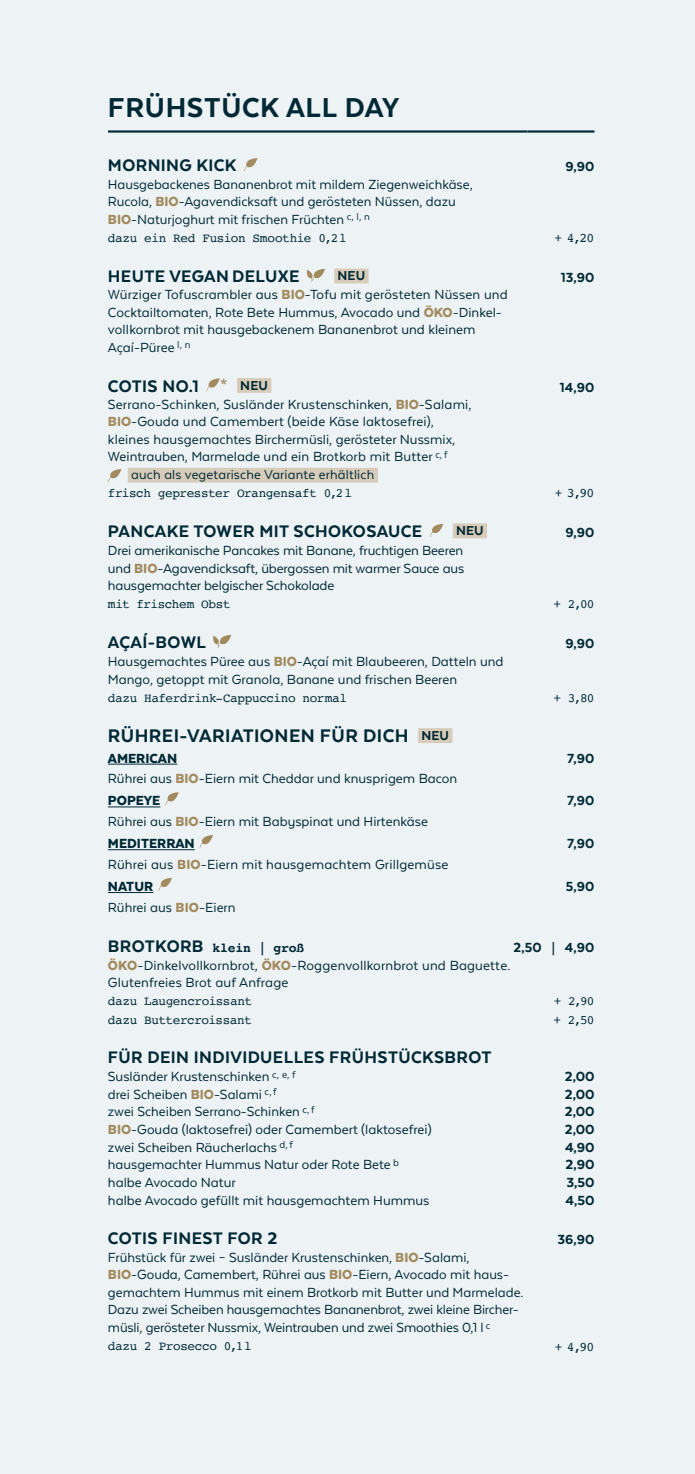
<style>
.page{position:relative;width:695px;height:1474px;background:#fff}
.page>*{position:absolute;margin:0;border:0;box-sizing:border-box;transform-origin:0 0}
.Head{font:800 31.5px "Texta Alt";letter-spacing:.02em;color:#002935}
.Gericht{font:800 21px "Texta Alt";letter-spacing:.02em;color:#002935}
.Gericht-2{font:800 19.25px "Texta Alt";letter-spacing:.02em;color:#002935}
.Fließtext_XS{font:15.22px/17.5px "Texta Alt";color:#002935}
.Fließtext_XS-2{font:800 15.22px "Texta Alt";letter-spacing:.01em;color:#002935}
.Extra{font:800 15.22px "Texta Alt";letter-spacing:-.01em;color:#002935}
.Fließtext_XS-3{font:900 15.22px "Texta Alt";color:#002935}
.Gericht-3{font:800 15.22px "Texta Alt";color:#002935}
.Fließtext_XS-4{font:14.88px "Texta Alt";letter-spacing:.01em;color:#002935}
.Gericht-4{font:800 14.88px "Texta Alt";letter-spacing:.01em;color:#002935}
.Gericht-5{font:700 13.12px "Courier";letter-spacing:-.02em;color:#002935}
.Extra-2{font:13.12px "Courier";color:#002935}
.Extra-3{font:12.6px "Courier";letter-spacing:-.03em;color:#002935}
.s1{font-weight:900;color:#a28a5e}
.s2{font-size:12.6px}
.s3{font-size:19.07px;color:#a28a5e}
.s4{font-size:14.88px}
.s5{font-family:"Texta Alt";font-weight:800;font-size:19.25px}
.s6{font-family:"Courier";font-weight:700;font-size:13.12px}
</style>
<div class="page">
<div style="left:0;top:0;width:694px;height:1473px;background:#edf3f5"></div>
<hr style="left:108px;top:130px;width:419px;height:3px;background:#002935">
<hr style="left:527px;top:130px;width:67px;height:3px;background:#002935">
<svg style="left:244px;top:158px;width:13px;height:13px"></svg>
<div style="left:334px;top:268px;width:34px;height:15px;background:#d7ccb9"></div>
<svg style="left:307px;top:269px;width:18px;height:13px"></svg>
<div style="left:237px;top:378px;width:34px;height:15px;background:#d7ccb9"></div>
<svg style="left:206px;top:378px;width:14px;height:13px"></svg>
<div style="left:128px;top:468px;width:250px;height:14px;background:#d7ccb9"></div>
<svg style="left:108px;top:469px;width:13px;height:13px"></svg>
<div style="left:452px;top:523px;width:35px;height:15px;background:#d7ccb9"></div>
<svg style="left:430px;top:524px;width:13px;height:13px"></svg>
<svg style="left:213px;top:634px;width:18px;height:14px"></svg>
<div style="left:418px;top:728px;width:34px;height:15px;background:#d7ccb9"></div>
<hr style="left:108px;top:763px;width:69px;height:1px;background:#002935">
<hr style="left:108px;top:806px;width:52px;height:1px;background:#002935">
<svg style="left:165px;top:792px;width:14px;height:13px"></svg>
<hr style="left:108px;top:849px;width:87px;height:1px;background:#002935">
<svg style="left:200px;top:835px;width:13px;height:13px"></svg>
<hr style="left:108px;top:892px;width:45px;height:1px;background:#002935">
<svg style="left:158px;top:877px;width:14px;height:14px"></svg>
<p class="Head" style="left:108px;top:91px;width:293px">FRÜHSTÜCK ALL DAY</p>
<p class="Gericht-2" style="left:108px;top:155px;width:130px">MORNING KICK</p>
<p class="Fließtext_XS-2" style="left:565px;top:159px;width:30px">9,90</p>
<p class="Fließtext_XS" style="left:108px;top:175px;width:366px">Hausgebackenes Bananenbrot mit mildem Ziegenweichkäse,<br>Rucola, <span class="s1">BIO</span>-Agavendicksaft und gerösteten Nüssen, dazu<br><span class="s1">BIO</span>-Naturjoghurt mit frischen Früchten <sup>c,</sup> <sup>l,</sup> <sup>n</sup></p>
<p class="Extra-3" style="left:108px;top:228px;width:240px">dazu ein Red Fusion Smoothie 0,2l</p>
<p class="Extra-2" style="left:554px;top:228px;width:41px"><span class="s2">+</span> 4,20</p>
<p class="Gericht-2" style="left:108px;top:266px;width:193px">HEUTE VEGANDELUXE</p>
<p class="Gericht-4" style="left:337px;top:268px;width:29px">NEU</p>
<p class="Fließtext_XS-2" style="left:560px;top:270px;width:35px">13,90</p>
<p class="Fließtext_XS" style="left:108px;top:286px;width:401px">Würziger Tofuscrambler aus <span class="s1">BIO</span>-Tofu mit gerösteten Nüssen und Cocktailtomaten, Rote Bete Hummus, Avocado und <span class="s1">ÖKO</span>-Dinkel&shy;vollkornbrot mit hausgebackenem Bananenbrot und kleinem Açaí-Püree <sup>l,</sup> <sup>n</sup></p>
<p class="Gericht-2" style="left:108px;top:376px;width:161px">COTIS NO.1 <span class="s3">*</span> <span class="s4">NEU</span></p>
<p class="Fließtext_XS-2" style="left:559px;top:379px;width:36px">14,90</p>
<p class="Fließtext_XS" style="left:108px;top:395px;width:365px">Serrano-Schinken, Susländer Krustenschinken, <span class="s1">BIO</span>-Salami, <span class="s1">BIO</span>-Gouda und Camembert (beide Käse laktosefrei), kleines hausgemachtes Birchermüsli, gerösteter Nussmix, Weintrauben, Marmelade und ein Brotkorb mit Butter <sup>c,</sup> <sup>f</sup></p>
<p class="Fließtext_XS-4" style="left:131px;top:466px;width:244px">auch als vegetarische Variante erhältlich</p>
<p class="Extra-3" style="left:108px;top:483px;width:245px">frisch gepresster Orangensaft 0,2l</p>
<p class="Extra-2" style="left:555px;top:483px;width:41px"><span class="s2">+</span> 3,90</p>
<p class="Gericht-2" style="left:108px;top:521px;width:316px">PANCAKE TOWER MIT SCHOKOSAUCE</p>
<p class="Gericht-4" style="left:456px;top:523px;width:29px">NEU</p>
<p class="Fließtext_XS-2" style="left:565px;top:524px;width:30px">9,90</p>
<p class="Fließtext_XS" style="left:108px;top:541px;width:358px;text-align:justify">Drei amerikanische Pancakes mit Banane, fruchtigen Beeren und <span class="s1">BIO</span>-Agavendicksaft, übergossen mit warmer Sauce aus hausgemachter belgischer Schokolade</p>
<p class="Extra-3" style="left:108px;top:594px;width:124px">mit frischem Obst</p>
<p class="Extra-3" style="left:553px;top:594px;width:43px">+ 2,00</p>
<p class="Gericht-2" style="left:108px;top:632px;width:100px">AÇAÍ-BOWL</p>
<p class="Fließtext_XS-2" style="left:565px;top:635px;width:30px">9,90</p>
<p class="Fließtext_XS" style="left:108px;top:652px;width:397px">Hausgemachtes Püree aus <span class="s1">BIO</span>-Açaí mit Blaubeeren, Datteln und<br>Mango, getoppt mit Granola, Banane und frischen Beeren</p>
<p class="Extra-3" style="left:108px;top:688px;width:240px">dazu Haferdrink-Cappuccino normal</p>
<p class="Extra-3" style="left:553px;top:688px;width:43px">+ 3,80</p>
<p class="Gericht" style="left:108px;top:724px;width:342px">RÜHREI-VARIATIONEN FÜR DICH <span class="s4">NEU</span></p>
<p class="Fließtext_XS-3" style="left:108px;top:750px;width:71px">AMERICAN</p>
<p class="Fließtext_XS-2" style="left:567px;top:750px;width:29px">7,90</p>
<p class="Fließtext_XS" style="left:108px;top:770px;width:351px">Rührei aus <span class="s1">BIO</span>-Eiern mit Cheddar und knusprigem Bacon</p>
<p class="Fließtext_XS-3" style="left:108px;top:793px;width:54px">POPEYE</p>
<p class="Fließtext_XS-2" style="left:567px;top:793px;width:29px">7,90</p>
<p class="Fließtext_XS" style="left:108px;top:812px;width:321px">Rührei aus <span class="s1">BIO</span>-Eiern mit Babyspinat und Hirtenkäse</p>
<p class="Fließtext_XS-3" style="left:108px;top:835px;width:88px">MEDITERRAN</p>
<p class="Fließtext_XS-2" style="left:567px;top:835px;width:29px">7,90</p>
<p class="Fließtext_XS" style="left:108px;top:855px;width:342px">Rührei aus <span class="s1">BIO</span>-Eiern mit hausgemachtem Grillgemüse</p>
<p class="Fließtext_XS-3" style="left:108px;top:878px;width:47px">NATUR</p>
<p class="Fließtext_XS-2" style="left:565px;top:878px;width:30px">5,90</p>
<p class="Fließtext_XS" style="left:108px;top:898px;width:129px">Rührei aus <span class="s1">BIO</span>-Eiern</p>
<p class="Gericht-5" style="left:108px;top:936px;width:198px"><span class="s5">BROTKORB</span> klein | groß</p>
<p class="Gericht-3" style="left:513px;top:939px;width:82px">2,50 <span class="s6">|</span> 4,90</p>
<p class="Fließtext_XS" style="left:108px;top:956px;width:404px"><span class="s1">ÖKO</span>-Dinkelvollkornbrot, <span class="s1">ÖKO</span>-Roggenvollkornbrot und Baguette.<br>Glutenfreies Brot auf Anfrage</p>
<p class="Extra-3" style="left:108px;top:991px;width:146px">dazu Laugencroissant</p>
<p class="Extra-3" style="left:553px;top:991px;width:42px">+ 2,90</p>
<p class="Extra-3" style="left:108px;top:1010px;width:145px">dazu Buttercroissant</p>
<p class="Extra-3" style="left:553px;top:1010px;width:43px">+ 2,50</p>
<p class="Gericht-2" style="left:108px;top:1047px;width:385px">FÜR DEIN INDIVIDUELLES FRÜHSTÜCKSBROT</p>
<p class="Fließtext_XS" style="left:108px;top:1067px;width:189px">Susländer Krustenschinken <sup>c,</sup> <sup>e,</sup> <sup>f</sup></p>
<p class="Extra" style="left:564px;top:1068px;width:31px">2,00</p>
<p class="Fließtext_XS" style="left:108px;top:1085px;width:170px">drei Scheiben <span class="s1">BIO</span>-Salami <sup>c,f</sup></p>
<p class="Extra" style="left:564px;top:1086px;width:31px">2,00</p>
<p class="Fließtext_XS" style="left:108px;top:1102px;width:208px">zwei Scheiben Serrano-Schinken <sup>c,f</sup></p>
<p class="Extra" style="left:564px;top:1103px;width:31px">2,00</p>
<p class="Fließtext_XS" style="left:108px;top:1120px;width:325px"><span class="s1">BIO</span>-Gouda (laktosefrei) oder Camembert (laktosefrei)</p>
<p class="Extra" style="left:564px;top:1121px;width:31px">2,00</p>
<p class="Fließtext_XS" style="left:108px;top:1138px;width:186px">zwei Scheiben Räucherlachs <sup>d,f</sup></p>
<p class="Extra" style="left:565px;top:1139px;width:31px">4,90</p>
<p class="Fließtext_XS" style="left:108px;top:1155px;width:292px">hausgemachter Hummus Natur oder Rote Bete <sup>b</sup></p>
<p class="Extra" style="left:565px;top:1156px;width:30px">2,90</p>
<p class="Fließtext_XS" style="left:108px;top:1173px;width:129px">halbe Avocado Natur</p>
<p class="Extra" style="left:566px;top:1174px;width:30px">3,50</p>
<p class="Fließtext_XS" style="left:108px;top:1191px;width:323px">halbe Avocado gefüllt mit hausgemachtem Hummus</p>
<p class="Extra" style="left:565px;top:1192px;width:30px">4,50</p>
<p class="Gericht-2" style="left:108px;top:1228px;width:171px">COTIS FINEST FOR 2</p>
<p class="Fließtext_XS-2" style="left:557px;top:1231px;width:39px">36,90</p>
<p class="Fließtext_XS" style="left:108px;top:1248px;width:417px">Frühstück für zwei – Susländer Krustenschinken, <span class="s1">BIO</span>-Salami, <span class="s1">BIO</span>-Gouda, Camembert, Rührei aus <span class="s1">BIO</span>-Eiern, Avocado mit haus&shy;gemachtem Hummus mit einem Brotkorb mit Butter und Marmelade.<br>Dazu zwei Scheiben hausgemachtes Bananenbrot, zwei kleine Bircher&shy;müsli, gerösteter Nussmix, Weintrauben und zwei Smoothies 0,1 l <sup>c</sup></p>
<p class="Extra-3" style="left:108px;top:1336px;width:145px">dazu 2 Prosecco 0,1l</p>
<p class="Extra-2" style="left:555px;top:1336px;width:41px"><span class="s2">+</span> 4,90</p>
</div>
